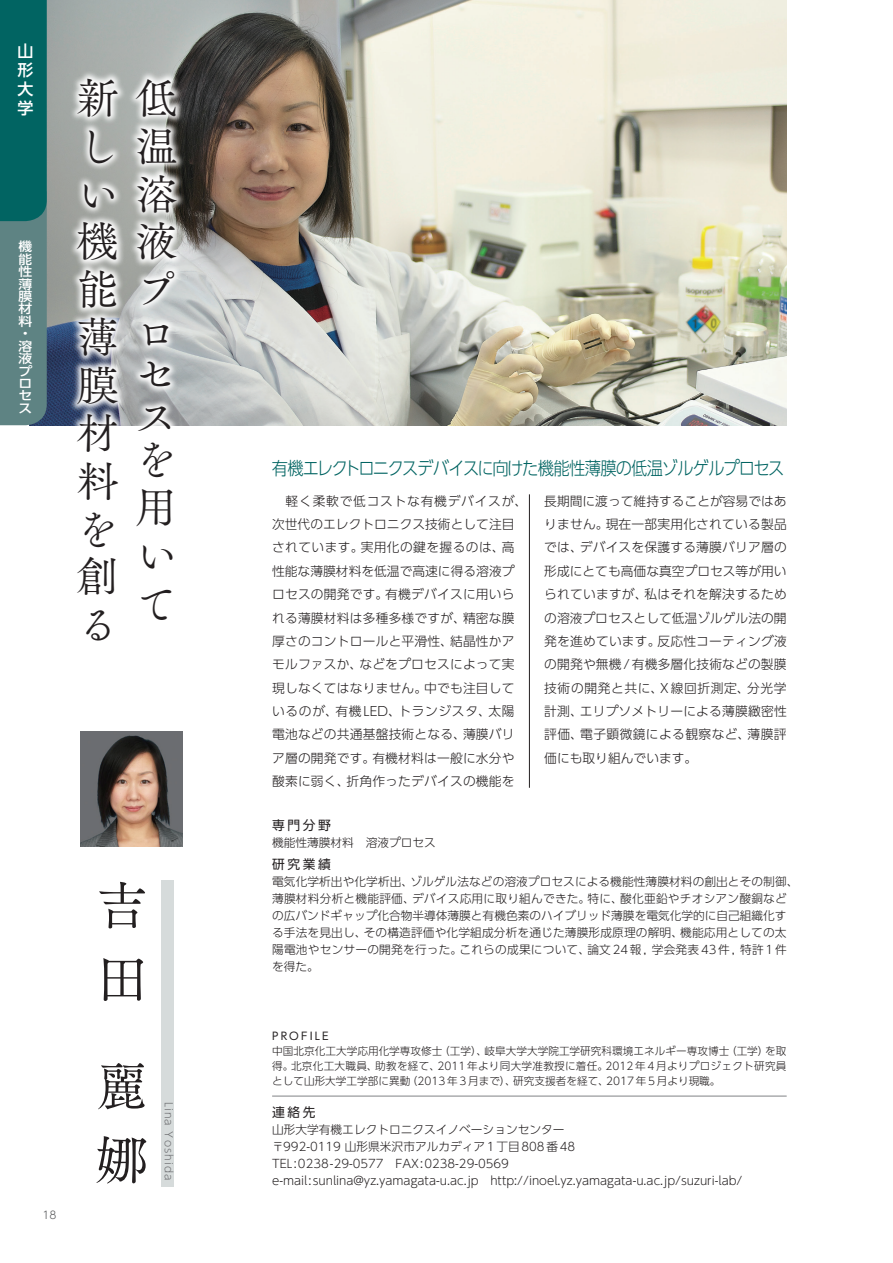
<style>
.page{position:relative;width:893px;height:1263px;background:#fff}
.page>*{position:absolute;margin:0;border:0;box-sizing:border-box;transform-origin:0 0}
.t1{font:53.1px/73.3px "Tsuku Old Min Pro R";color:#231f20}
.t2{font:42.45px/47.8px "Tsuku Old Min Pro R";color:#231f20}
.t3{font:300 18px "UD Shin Go Pro";letter-spacing:-.065em;color:#016462;scale:.9 1}
.t4{font:500 15.9px/19.2px "UD Shin Go Pro";color:#fff;text-align:justify}
.t5{font:300 12.75px/23.4px "UD Shin Go Pro";letter-spacing:.015em;color:#231f20}
.t6{font:12.75px "UD Shin Go Pro";letter-spacing:.2em;color:#231f20}
.t7{font:500 12.45px/12.5px "UD Shin Go Pro";color:#fff;scale:1.11 1}
.t8{font:300 11.7px/17px "UD Shin Go Pro";color:#231f20}
.t9{font:300 10.65px/14.9px "UD Shin Go Pro";color:#231f20;text-align:justify}
.t10{font:300 10.65px "UD Shin Go Pro";letter-spacing:.1em;color:#6c6d70}
.t11{font:10.65px "UD Shin Go Pro";letter-spacing:.2em;color:#231f20}
.t12{font:300 10.65px "UD Shin Go Pro";color:#57585a}
</style>
<div class="page">
<img style="left:47px;top:0;width:740px;height:425px">
<svg style="left:0;top:0;width:47px;height:425px;background:#2e7271"></svg>
<svg style="left:69px;top:70px;width:116px;height:356px"></svg>
<hr style="left:272px;top:1096px;width:515px;height:1px;background:#808285">
<hr style="left:529px;top:494px;width:1px;height:294px;background:#231f20">
<div style="left:162px;top:880px;width:12px;height:306px;background:#d6dbdb"></div>
<img style="left:81px;top:731px;width:102px;height:115px">
<p class="t4" style="left:18px;top:40px;width:17px">山形大学</p>
<p class="t7" style="left:19px;top:240px;width:14px">機能性薄膜材料・溶液プロセス</p>
<p class="t12" style="left:43px;top:1206px;width:16px">18</p>
<p class="t2" style="left:77px;top:75px;width:102px">新低し<br>い<br>機液能プ薄<br>膜<br>材<br>料<br>を<br>創<br>る</p>
<p class="t2" style="left:135px;top:123px;width:43px">温溶</p>
<p class="t2" style="left:135px;top:314px;width:37px;line-height:39.3px">ロセ</p>
<p class="t2" style="left:135px;top:395px;width:38px;line-height:43.7px">スを</p>
<p class="t2" style="left:135px;top:484px;width:39px;text-align:justify">用いて</p>
<p class="t5" style="left:272px;top:489px;width:257px">　軽く柔軟で低コストな有機デバイスが、次世代のエレクトロニクス技術として注目されています。実用化の鍵を握るのは、高性能な薄膜材料を低温で高速に得る溶液プロセスの開発です。有機デバイスに用いられる薄膜材料は多種多様ですが、精密な膜厚さのコントロールと平滑性、結晶性かアモルファスか、などをプロセスによって実現しなくてはなりません。中でも注目しているのが、有機 LED、トランジスタ、太陽電池などの共通基盤技術となる、薄膜バリア層の開発です。有機材料は一般に水分や酸素に弱く、折角作ったデバイスの機能を</p>
<p class="t5" style="left:544px;top:489px;width:244px;text-align:justify">長期間に渡って維持することが容易ではありません。現在一部実用化されている製品では、デバイスを保護する薄膜バリア層の形成にとても高価な真空プロセス等が用いられていますが、私はそれを解決するための溶液プロセスとして低温ゾルゲル法の開発を進めています。反応性コーティング液の開発や無機 /有機多層化技術などの製膜技術の開発と共に、X線回折測定、分光学計測、エリプソメトリーによる薄膜緻密性評価、電子顕微鏡による観察など、薄膜評価にも取り組んでいます。</p>
<p class="t3" style="left:272px;top:454px;width:571px">有機エレクトロニクスデバイスに向けた機能性薄膜の低温ゾルゲルプロセス</p>
<p class="t1" style="left:96px;top:869px;width:51px">吉田</p>
<p class="t1" style="left:96px;top:1050px;width:52px">麗娜</p>
<p class="t10" style="left:178px;top:1102px;width:80px;rotate:90deg">Lina Yoshida</p>
<p class="t6" style="left:272px;top:815px;width:60px">専門分野</p>
<p class="t8" style="left:272px;top:834px;width:165px">機能性薄膜材料　溶液プロセス</p>
<p class="t6" style="left:272px;top:854px;width:60px">研究業績</p>
<p class="t8" style="left:272px;top:873px;width:528px">電気化学析出や化学析出、ゾルゲル法などの溶液プロセスによる機能性薄膜材料の創出とその制御、薄膜材料分析と機能評価、デバイス応用に取り組んできた。特に、酸化亜鉛やチオシアン酸銅などの広バンドギャップ化合物半導体薄膜と有機色素のハイブリッド薄膜を電気化学的に自己組織化する手法を見出し、その構造評価や化学組成分析を通じた薄膜形成原理の解明、機能応用としての太陽電池やセンサーの開発を行った。これらの成果について、論文 24報 , 学会発表 43件 , 特許 1件を得た。</p>
<p class="t11" style="left:272px;top:1027px;width:58px">PROFILE</p>
<p class="t9" style="left:272px;top:1043px;width:516px">中国北京化工大学応用化学専攻修士（工学）、岐阜大学大学院工学研究科環境エネルギー専攻博士（工学）を取得。北京化工大職員、助教を経て、2011年より同大学准教授に着任。2012年 4月よりプロジェクト研究員として山形大学工学部に異動（2013年 3月まで）、研究支援者を経て、2017年 5月より現職。</p>
<p class="t6" style="left:272px;top:1102px;width:45px">連絡先</p>
<p class="t8" style="left:272px;top:1121px;width:294px">山形大学有機エレクトロニクスイノベーションセンター</p>
<p class="t8" style="left:272px;top:1138px;width:305px">〒992-0119 山形県米沢市アルカディア 1丁目 808番 48</p>
<p class="t8" style="left:272px;top:1155px;width:238px">TEL:0238-29-0577　FAX:0238-29-0569</p>
<p class="t8" style="left:272px;top:1172px;width:472px">e-mail:sunlina@yz.yamagata-u.ac.jp　http://inoel.yz.yamagata-u.ac.jp/suzuri-lab/</p>
</div>
